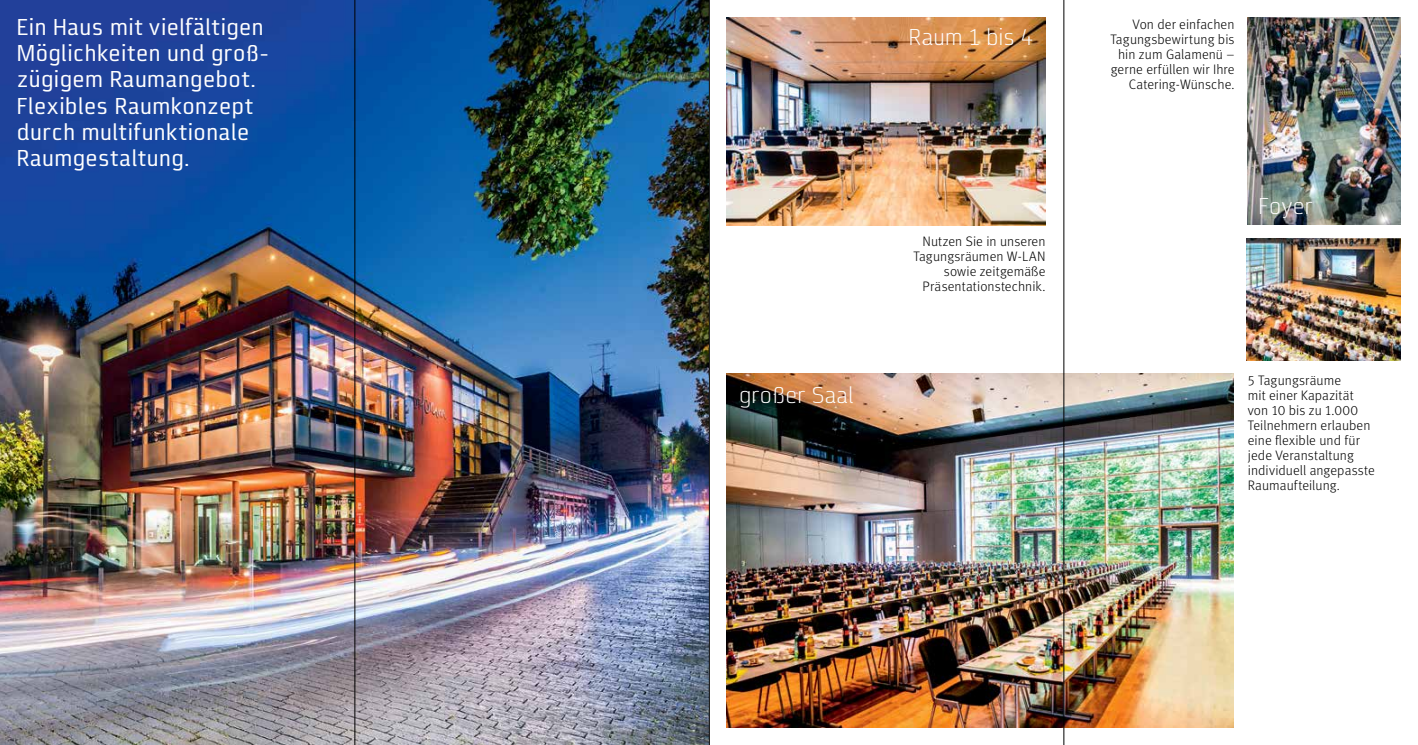
<style>
.page{position:relative;width:1418px;height:745px;background:#fff}
.page>*{position:absolute;margin:0;border:0;box-sizing:border-box;transform-origin:0 0}
.t1{font:20px/26.2px "Diwa";letter-spacing:.025em;color:#fff}
.t2{font:300 20px "Diwa";letter-spacing:.015em;color:#fff}
.t3{font:13.75px/15px "Meta Light LF";letter-spacing:.005em;color:#000;text-align:right}
</style>
<div class="page">
<img style="left:726px;top:373px;width:507px;height:353px">
<img style="left:0;top:0;width:709px;height:744px">
<img style="left:1246px;top:238px;width:154px;height:122px">
<img style="left:1247px;top:18px;width:153px;height:206px">
<img style="left:726px;top:18px;width:319px;height:207px">
<hr style="left:354px;top:0;width:1px;height:744px;background:#000">
<hr style="left:709px;top:0;width:1px;height:744px;background:#000">
<hr style="left:1063px;top:0;width:1px;height:744px;background:#000">
<h1 class="t1" style="left:17px;top:14px;width:253px">Ein Haus mit vielfältigen<br>Möglichkeiten und groß&shy;zügigem Raumangebot.<br>Flexibles Raumkonzept durch multifunktionale<br>Raumgestaltung.</h1>
<h1 class="t2" style="left:908px;top:25px;width:127px">Raum 1 bis 4</h1>
<h1 class="t2" style="left:739px;top:382px;width:116px">großer Saal</h1>
<p class="t3" style="left:913px;top:233px;width:133px">Nutzen Sie in unseren<br>Tagungsräumen W-LAN sowie zeitgemäße<br>Präsentationstechnik.</p>
<p class="t3" style="left:1110px;top:16px;width:126px">Von der einfachen<br>Tagungsbewirtung bis hin zum Galamenü – gerne erfüllen wir Ihre<br>Catering-Wünsche.</p>
<h1 class="t2" style="left:1258px;top:194px;width:56px">Foyer</h1>
<p class="t3" style="left:1247px;top:372px;width:129px;text-align:left">5 Tagungsräume<br>mit einer Kapazität von 10 bis zu 1.000<br>Teilnehmern erlauben eine flexible und für jede Veranstaltung individuell angepasste<br>Raumaufteilung.</p>
</div>
